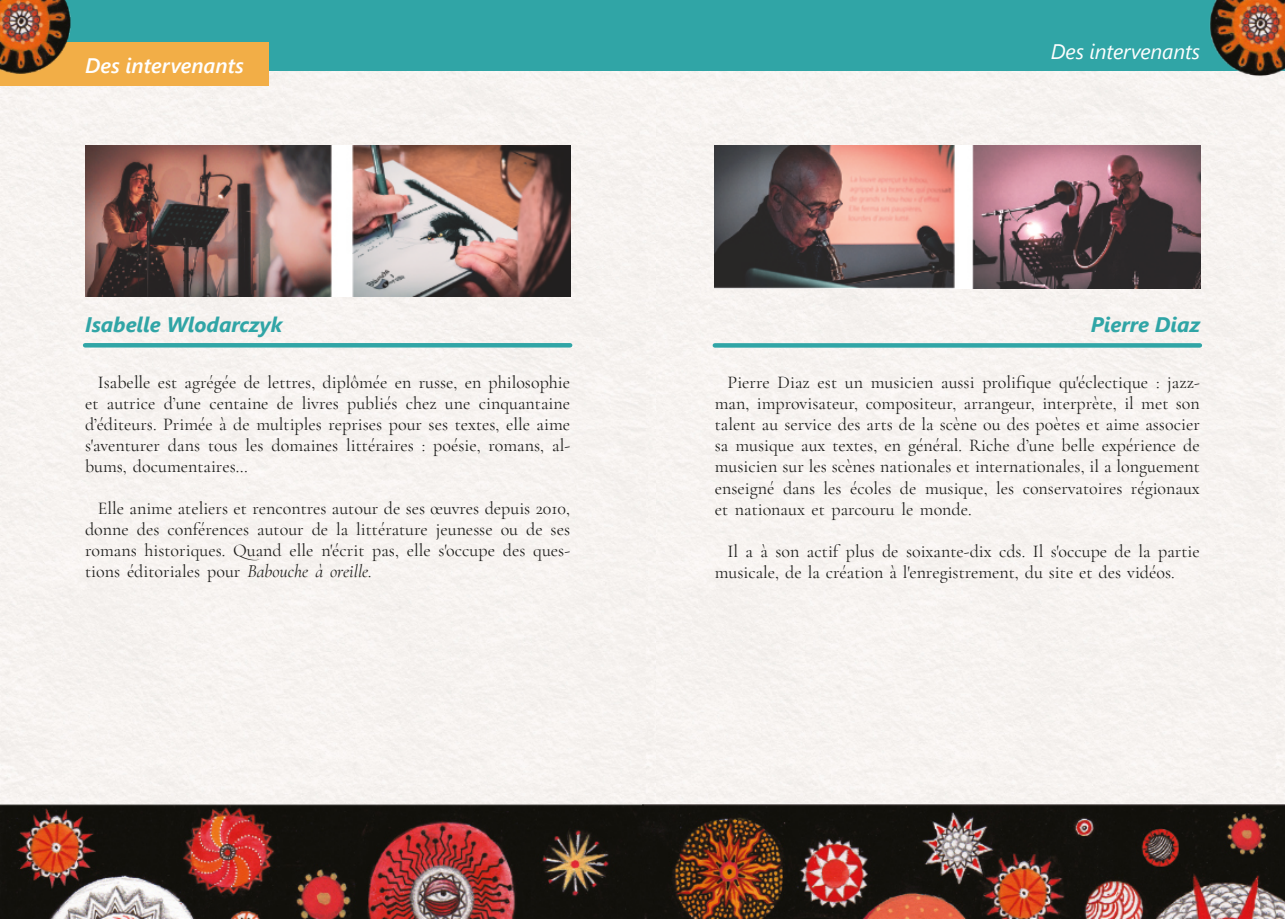
<style>
.page{position:relative;width:1285px;height:919px;background:#fff}
.page>*{position:absolute;margin:0;border:0;box-sizing:border-box;transform-origin:0 0}
.t1{font:italic 700 21px "Segoe UI";color:#30a5a6}
.t2{font:italic 600 21px "Segoe UI";color:#fff}
.t3{font:italic 21px "Segoe UI";letter-spacing:-.01em;color:#fefefe}
.t4{font:18px/21px "Cormorant Garamond";color:#1d1d1b;text-align:justify}
.s1{font-style:italic}
</style>
<div class="page">
<img style="left:0;top:0;width:1284px;height:918px">
<svg style="left:714px;top:343px;width:485px;height:4px;background:#37a8a8"></svg>
<img style="left:714px;top:145px;width:486px;height:144px">
<hr style="left:85px;top:343px;width:485px;height:4px;background:#30a5a6">
<img style="left:85px;top:145px;width:485px;height:152px">
<p class="t2" style="left:85px;top:57px;width:160px">Des intervenants</p>
<p class="t3" style="left:1050px;top:43px;width:151px">Des intervenants</p>
<p class="t1" style="left:85px;top:317px;width:199px">Isabelle Wlodarczyk</p>
<p class="t1" style="left:1090px;top:317px;width:111px">Pierre Diaz</p>
<p class="t4" style="left:85px;top:372px;width:486px;text-indent:13px">Isabelle est agrégée de lettres, diplômée en russe, en philosophie et autrice d’une centaine de livres publiés chez une cinquantaine d’éditeurs. Primée à de multiples reprises pour ses textes, elle aime s'aventurer dans tous les domaines littéraires : poésie, romans, al&shy;bums, documentaires…</p>
<p class="t4" style="left:85px;top:498px;width:486px;text-indent:13px">Elle anime ateliers et rencontres autour de ses œuvres depuis 2010, donne des conférences autour de la littérature jeunesse ou de ses romans historiques. Quand elle n'écrit pas, elle s'occupe des ques&shy;tions éditoriales pour <span class="s1">Babouche à oreille.</span></p>
<p class="t4" style="left:714px;top:372px;width:486px;text-indent:13px">Pierre Diaz est un musicien aussi prolifique qu'éclectique : jazz&shy;man, improvisateur, compositeur, arrangeur, interprète, il met son talent au service des arts de la scène ou des poètes et aime associer sa musique aux textes, en général. Riche d’une belle expérience de musicien sur les scènes nationales et internationales, il a longuement enseigné dans les écoles de musique, les conservatoires régionaux et nationaux et parcouru le monde.</p>
<p class="t4" style="left:714px;top:540px;width:486px;text-indent:13px">Il a à son actif plus de soixante-dix cds. Il s'occupe de la partie musicale, de la création à l'enregistrement, du site et des vidéos.</p>
</div>
